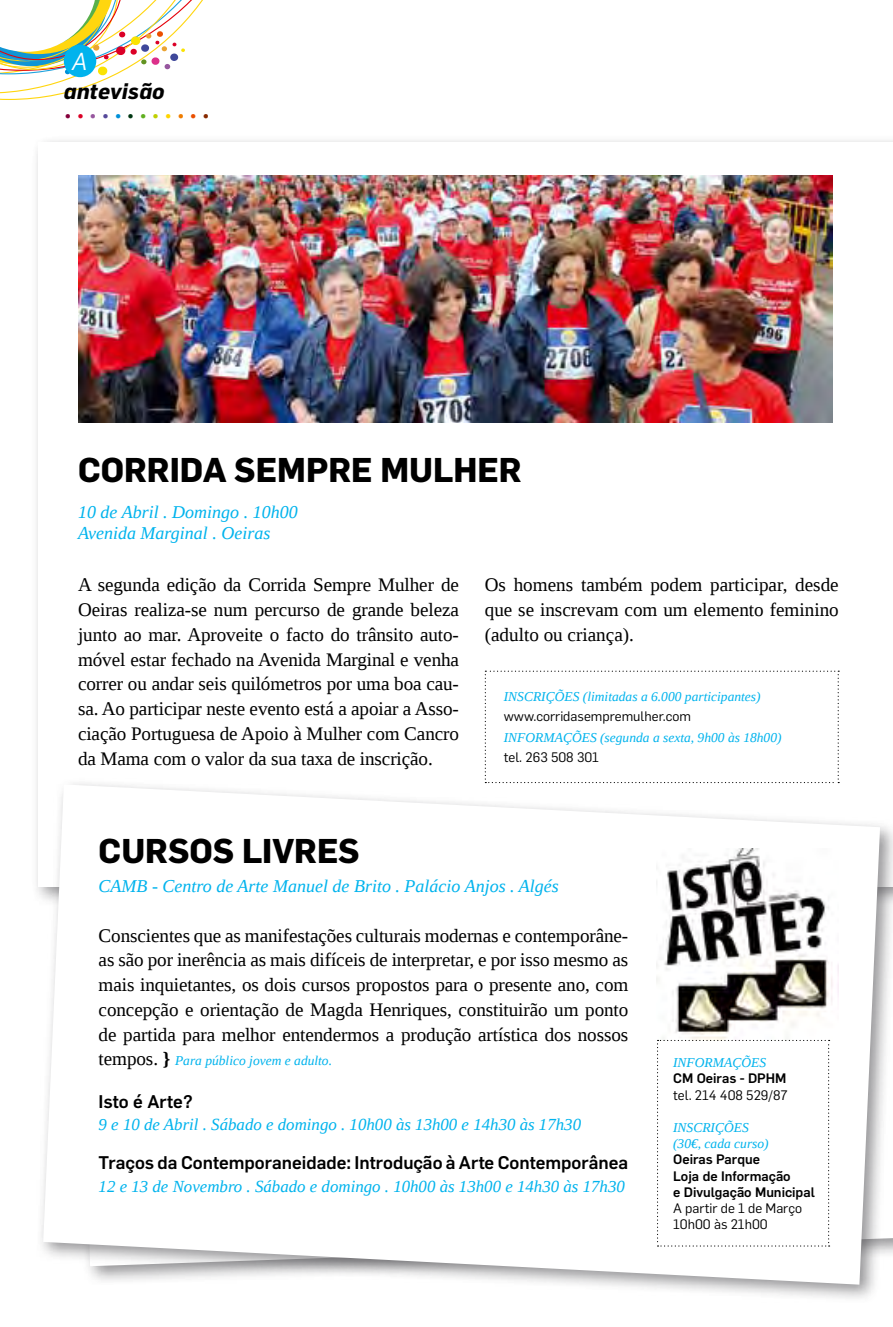
<style>
.page{position:relative;width:893px;height:1327px;background:#fff}
.page>*{position:absolute;margin:0;border:0;box-sizing:border-box;transform-origin:0 0}
.t1{font:700 33.75px "Flama";color:#000}
.t2{font:italic 24.07px "Flama";color:#fff}
.t3{font:21.38px "Flama";color:#85003b}
.t4{font:italic 700 21.38px "Flama";letter-spacing:.01em;color:#000}
.t5{font:19.12px/24.8px "Liberation Serif";letter-spacing:-.005em;color:#000;text-align:justify}
.t6{font:italic 18px/21.6px "Liberation Serif";color:#00b3ed}
.t7{font:500 18px "Flama";color:#000}
.t8{font:italic 16.88px "Liberation Serif";color:#00b3ed}
.t9{font:italic 13.5px/16.2px "Liberation Serif";color:#00b3ed}
.t10{font:13.5px/16.2px "Flama";color:#000}
.t11{font:500 13.5px/16.2px "Flama";color:#000}
.s1{color:#db0026}
.s2{color:#97579f}
.s3{color:#56499a}
.s4{color:#0090d8}
.s5{color:#003813}
.s6{color:#60af20}
.s7{color:#c0d000}
.s8{color:#ffd500}
.s9{color:#ef7d00}
.s10{color:#ea4f00}
.s11{color:#872a00}
.s12{font-weight:700;color:#fff}
.s13{font-style:normal;font-size:19.12px;color:#000}
.s14{font-weight:700;font-style:normal;font-size:19.12px;color:#000}
</style>
<div class="page">
<svg style="left:0;top:0;width:203px;height:100px"></svg>
<div style="left:64px;top:45px;width:32px;height:32px;background:#00b3ed;border-radius:50%"></div>
<div style="left:35px;top:777px;width:858px;height:526px;background:#504f53;opacity:.6"></div>
<svg style="left:43px;top:784px;width:837px;height:500px"></svg>
<svg style="left:485px;top:670px;width:354px;height:113px"></svg>
<img style="left:78px;top:175px;width:754px;height:247px">
<img style="left:657px;top:848px;width:182px;height:192px">
<svg style="left:657px;top:1040px;width:173px;height:206px"></svg>
<p class="t2" style="left:71px;top:45px;width:17px">A</p>
<p class="t4" style="left:64px;top:76px;width:102px">antevisão</p>
<p class="t3" style="left:64px;top:102px;width:148px">•<span class="s1">•</span><span class="s2">•</span><span class="s3">•</span><span class="s4">•</span><span class="s5">•</span><span class="s6">•</span><span class="s7">•</span><span class="s8">•</span><span class="s9">•</span><span class="s10">•</span><span class="s11">•</span></p>
<h1 class="t1" style="left:78px;top:445px;width:445px">CORRIDA SEMPRE MULHER</h1>
<p class="t6" style="left:78px;top:500px;width:221px">10 de Abril . Domingo . 10h00<br>Avenida Marginal . Oeiras</p>
<p class="t5" style="left:78px;top:572px;width:383px">A segunda edição da Corrida Sempre Mulher de Oeiras realiza-se num percurso de grande beleza junto ao mar. Aproveite o facto do trânsito auto&shy;móvel estar fechado na Avenida Marginal e venha correr ou andar seis quilómetros por uma boa cau&shy;sa. Ao participar neste evento está a apoiar a Asso&shy;ciação Portuguesa de Apoio à Mulher com Cancro da Mama com o valor da sua taxa de inscrição.</p>
<p class="t5" style="left:485px;top:572px;width:356px">Os homens também podem participar, desde que se inscrevam com um elemento feminino (adulto ou criança). <span class="s12">}</span></p>
<p class="t9" style="left:504px;top:688px;width:258px">INSCRIÇÕES (limitadas a 6.000 participantes)</p>
<p class="t10" style="left:504px;top:707px;width:189px">www.corridasempremulher.com</p>
<p class="t9" style="left:504px;top:729px;width:279px">INFORMAÇÕES (segunda a sexta, 9h00 às 18h00)</p>
<p class="t10" style="left:504px;top:748px;width:97px">tel. 263 508 301</p>
<h1 class="t1" style="left:99px;top:826px;width:262px">CURSOS LIVRES</h1>
<p class="t6" style="left:99px;top:875px;width:462px">CAMB - Centro de Arte Manuel de Brito . Palácio Anjos . Algés</p>
<p class="t5" style="left:99px;top:922px;width:531px">Conscientes que as manifestações culturais modernas e contemporâne&shy;as são por inerência as mais difíceis de interpretar, e por isso mesmo as mais inquietantes, os dois cursos propostos para o presente ano, com concepção e orientação de Magda Henriques, constituirão um ponto de partida para melhor entendermos a produção artística dos nossos</p>
<p class="t9" style="left:99px;top:1052px;width:235px"><span class="s13">tempos.</span> <span class="s14">}</span> Para público jovem e adulto.</p>
<p class="t7" style="left:99px;top:1088px;width:96px">Isto é Arte?</p>
<p class="t8" style="left:99px;top:1113px;width:484px">9 e 10 de Abril . Sábado e domingo . 10h00 às 13h00 e 14h30 às 17h30</p>
<p class="t7" style="left:99px;top:1150px;width:531px">Traços da Contemporaneidade: Introdução à Arte Contemporânea</p>
<p class="t8" style="left:99px;top:1175px;width:528px">12 e 13 de Novembro . Sábado e domingo . 10h00 às 13h00 e 14h30 às 17h30</p>
<p class="t9" style="left:673px;top:1054px;width:94px">INFORMAÇÕES</p>
<p class="t11" style="left:673px;top:1069px;width:115px">CM Oeiras - DPHM</p>
<p class="t10" style="left:673px;top:1085px;width:116px">tel. 214 408 529/87</p>
<p class="t9" style="left:673px;top:1119px;width:97px">INSCRIÇÕES (30€, cada curso)</p>
<p class="t11" style="left:673px;top:1150px;width:143px">Oeiras Parque<br>Loja de Informação<br>e Divulgação Municipal</p>
<p class="t10" style="left:673px;top:1199px;width:130px">A partir de 1 de Março<br>10h00 às 21h00</p>
</div>
